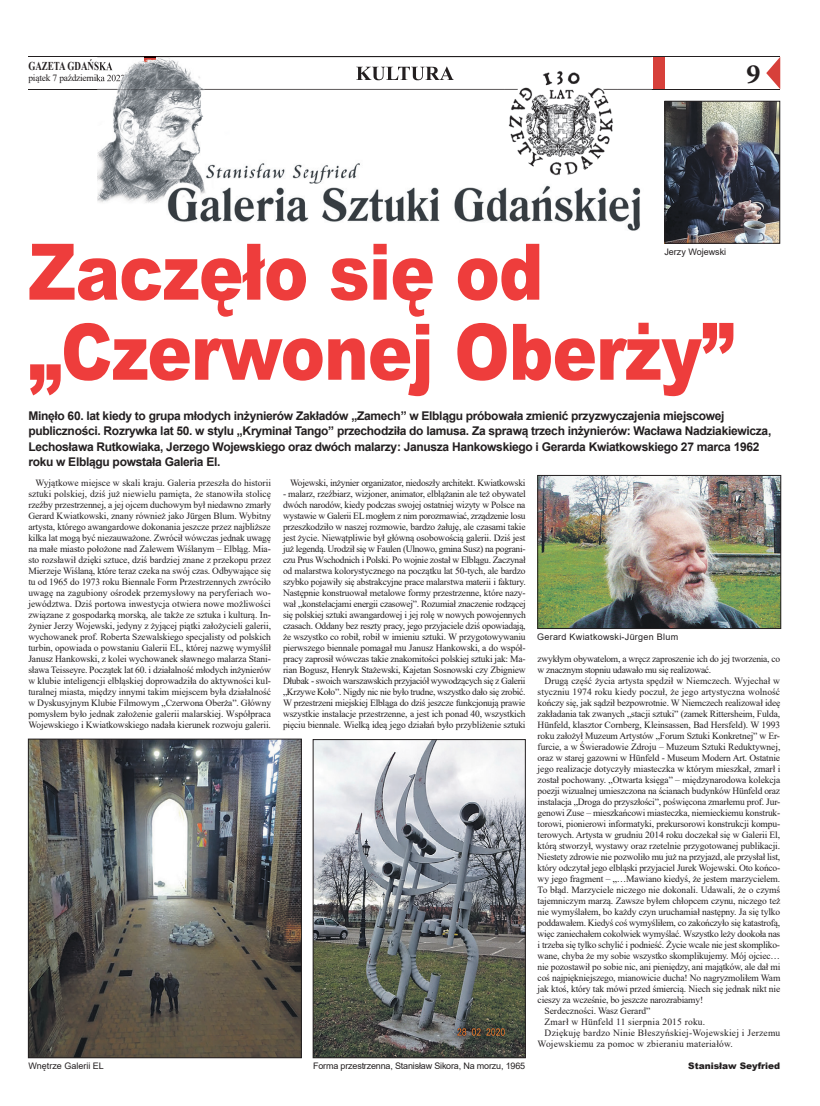
<style>
.page{position:relative;width:820px;height:1106px;background:#fff}
.page>*{position:absolute;margin:0;border:0;box-sizing:border-box;transform-origin:0 0}
.t1{font:900 78px/80px "Arial";letter-spacing:-.01em;color:#ee3d3c;scale:.85 1}
.t2{font:700 28px "Minion Pro";color:#231f20}
.t3{font:700 12px/15.5px "Arial";letter-spacing:-.025em;color:#231f20}
.t4{font:700 12px "Times New Roman";color:#231f20;scale:.75 1}
.t5{font:9.5px/11px "Times New Roman";letter-spacing:-.015em;color:#231f20;text-align:justify}
.t6{font:9.5px "Times New Roman";letter-spacing:.02em;color:#231f20}
.t7{font:9.5px "Times New Roman";letter-spacing:.005em;color:#231f20}
.t8{font:9px "Arial";letter-spacing:-.02em;color:#231f20}
.t9{font:9px "Arial";color:#231f20}
.t10{font:9px "Arial";letter-spacing:.03em;color:#231f20}
.t11{font:900 9px "Arial";color:#231f20}
</style>
<div class="page">
<svg style="left:766px;top:58px;width:14px;height:31px"></svg>
<div style="left:652px;top:57px;width:12px;height:32px;background:#d7403a"></div>
<hr style="left:28px;top:89px;width:752px;height:1px;background:#231f20">
<hr style="left:28px;top:57px;width:752px;height:1px;background:#231f20">
<img style="left:97px;top:181px;width:544px;height:50px">
<img style="left:97px;top:58px;width:407px;height:49px">
<img style="left:144px;top:58px;width:11px;height:31px">
<img style="left:97px;top:59px;width:15px;height:11px">
<img style="left:97px;top:75px;width:34px;height:8px">
<img style="left:97px;top:89px;width:554px;height:1px">
<img style="left:97px;top:57px;width:554px;height:1px">
<img style="left:356px;top:66px;width:97px;height:14px">
<img style="left:97px;top:107px;width:106px;height:49px">
<img style="left:97px;top:156px;width:263px;height:25px">
<img style="left:553px;top:174px;width:19px;height:2px">
<img style="left:507px;top:71px;width:106px;height:103px">
<img style="left:539px;top:477px;width:240px;height:150px">
<div style="left:537px;top:475px;width:244px;height:154px;border:1px solid #231f20"></div>
<img style="left:30px;top:740px;width:270px;height:316px">
<div style="left:28px;top:738px;width:274px;height:320px;border:1px solid #231f20"></div>
<img style="left:666px;top:103px;width:112px;height:139px">
<div style="left:664px;top:101px;width:116px;height:143px;border:1px solid #231f20"></div>
<img style="left:314px;top:741px;width:209px;height:315px">
<div style="left:312px;top:739px;width:213px;height:319px;border:1px solid #231f20"></div>
<p class="t4" style="left:28px;top:57px;width:114px">GAZETA GDAŃSKA</p>
<p class="t5" style="left:28px;top:72px;width:105px">piątek 7 października 2022 r.</p>
<h2 class="t2" style="left:746px;top:54px;width:15px">9</h2>
<h1 class="t1" style="left:28px;top:229px;width:831px">Zaczęło się od „Czerwonej Oberży”</h1>
<p class="t3" style="left:28px;top:408px;width:744px">Minęło 60. lat kiedy to grupa młodych inżynierów Zakładów „Zamech” w Elblągu próbowała zmienić przyzwyczajenia miejscowej publiczności. Rozrywka lat 50. w stylu „Kryminał Tango” przechodziła do lamusa. Za sprawą trzech inżynierów: Wacława Nadziakiewicza, Lechosława Rutkowiaka, Jerzego Wojewskiego oraz dwóch malarzy: Janusza Hankowskiego i Gerarda Kwiatkowskiego 27 marca 1962 roku w Elblągu powstała Galeria El.</p>
<p class="t5" style="left:28px;top:477px;width:244px;text-indent:7px">Wyjątkowe miejsce w skali kraju. Galeria przeszła do historii sztuki polskiej, dziś już niewielu pamięta, że stanowiła stolicę rzeźby przestrzennej, a jej ojcem duchowym był niedawno zmarły Gerard Kwiatkowski, znany również jako Jürgen Blum. Wybitny artysta, którego awangardowe dokonania jeszcze przez najbliższe kilka lat mogą być niezauważone. Zwrócił wówczas jednak uwagę na małe miasto położone nad Zalewem Wiślanym – Elbląg. Mia&shy;sto rozsławił dzięki sztuce, dziś bardziej znane z przekopu przez Mierzeje Wiślaną, które teraz czeka na swój czas. Odbywające się tu od 1965 do 1973 roku Biennale Form Przestrzennych zwróciło uwagę na zagubiony ośrodek przemysłowy na peryferiach wo&shy;jewództwa. Dziś portowa inwestycja otwiera nowe możliwości związane z gospodarką morską, ale także ze sztuka i kulturą. In&shy;żynier Jerzy Wojewski, jedyny z żyjącej piątki założycieli galerii, wychowanek prof. Roberta Szewalskiego specjalisty od polskich turbin, opowiada o powstaniu Galerii EL, której nazwę wymyślił Janusz Hankowski, z kolei wychowanek sławnego malarza Stani&shy;sława Teisseyre. Początek lat 60. i działalność młodych inżynierów w klubie inteligencji elbląskiej doprowadziła do aktywności kul&shy;turalnej miasta, między innymi takim miejscem była działalność w Dyskusyjnym Klubie Filmowym „Czerwona Oberża”. Główny pomysłem było jednak założenie galerii malarskiej. Współpraca Wojewskiego i Kwiatkowskiego nadała kierunek rozwoju galerii.</p>
<p class="t5" style="left:290px;top:477px;width:237px">Wojewski, inżynier organizator, niedoszły architekt. Kwiatkowski</p>
<p class="t9" style="left:664px;top:245px;width:63px">Jerzy Wojewski</p>
<p class="t5" style="left:283px;top:488px;width:244px">- malarz, rzeźbiarz, wizjoner, animator, elblążanin ale też obywatel dwóch narodów, kiedy podczas swojej ostatniej wizyty w Polsce na wystawie w Galerii EL mogłem z nim porozmawiać, zrządzenie losu przeszkodziło w naszej rozmowie, bardzo żałuję, ale czasami takie jest życie. Niewątpliwie był główną osobowością galerii. Dziś jest już legendą. Urodził się w Faulen (Ulnowo, gmina Susz) na pograni&shy;czu Prus Wschodnich i Polski. Po wojnie został w Elblągu. Zaczynał od malarstwa kolorystycznego na początku lat 50-tych, ale bardzo szybko pojawiły się abstrakcyjne prace malarstwa materii i faktury.<br>Następnie konstruował metalowe formy przestrzenne, które nazy&shy;wał „konstelacjami energii czasowej”. Rozumiał znaczenie rodzącej się polskiej sztuki awangardowej i jej rolę w nowych powojennych czasach. Oddany bez reszty pracy, jego przyjaciele dziś opowiadają, że wszystko co robił, robił w imieniu sztuki. W przygotowywaniu pierwszego biennale pomagał mu Janusz Hankowski, a do współ&shy;pracy zaprosił wówczas takie znakomitości polskiej sztuki jak: Ma&shy;rian Bogusz, Henryk Stażewski, Kajetan Sosnowski czy Zbigniew Dłubak - swoich warszawskich przyjaciół wywodzących się z Galerii „Krzywe Koło”. Nigdy nic nie było trudne, wszystko dało się zrobić.<br>W przestrzeni miejskiej Elbląga do dziś jeszcze funkcjonują prawie wszystkie instalacje przestrzenne, a jest ich ponad 40, wszystkich pięciu biennale. Wielką ideą jego działań było przybliżenie sztuki</p>
<p class="t10" style="left:537px;top:630px;width:142px">Gerard Kwiatkowski-Jürgen Blum</p>
<p class="t5" style="left:537px;top:653px;width:244px">zwykłym obywatelom, a wręcz zaproszenie ich do jej tworzenia, co w znacznym stopniu udawało mu się realizować.</p>
<p class="t7" style="left:544px;top:674px;width:237px">Drugą część życia artysta spędził w Niemczech. Wyjechał w</p>
<p class="t7" style="left:537px;top:685px;width:244px">styczniu 1974 roku kiedy poczuł, że jego artystyczna wolność</p>
<p class="t5" style="left:537px;top:697px;width:244px">kończy się, jak sądził bezpowrotnie. W Niemczech realizował ideę</p>
<p class="t5" style="left:537px;top:708px;width:244px">zakładania tak zwanych „stacji sztuki” (zamek Rittersheim, Fulda,</p>
<p class="t5" style="left:537px;top:719px;width:244px">Hünfeld, klasztor Cornberg, Kleinsassen, Bad Hersfeld). W 1993</p>
<p class="t5" style="left:537px;top:730px;width:244px">roku założył Muzeum Artystów „Forum Sztuki Konkretnej” w Er-</p>
<p class="t5" style="left:537px;top:741px;width:244px">furcie, a w Świeradowie Zdroju – Muzeum Sztuki Reduktywnej,</p>
<p class="t5" style="left:537px;top:752px;width:244px">oraz w starej gazowni w Hünfeld - Museum Modern Art. Ostatnie</p>
<p class="t5" style="left:537px;top:763px;width:244px">jego realizacje dotyczyły miasteczka w którym mieszkał, zmarł i</p>
<p class="t5" style="left:537px;top:774px;width:244px">został pochowany. „Otwarta księga” – międzynarodowa kolekcja</p>
<p class="t5" style="left:537px;top:785px;width:244px">poezji wizualnej umieszczona na ścianach budynków Hünfeld oraz</p>
<p class="t5" style="left:537px;top:796px;width:244px">instalacja „Droga do przyszłości”, poświęcona zmarłemu prof. Jur-</p>
<p class="t5" style="left:537px;top:807px;width:244px">genowi Zuse – mieszkańcowi miasteczka, niemieckiemu konstruk-</p>
<p class="t5" style="left:537px;top:818px;width:244px">torowi, pionierowi informatyki, prekursorowi konstrukcji kompu-</p>
<p class="t5" style="left:537px;top:829px;width:244px">terowych. Artysta w grudniu 2014 roku doczekał się w Galerii El,</p>
<p class="t5" style="left:537px;top:840px;width:244px">którą stworzył, wystawy oraz rzetelnie przygotowanej publikacji.</p>
<p class="t5" style="left:537px;top:851px;width:244px">Niestety zdrowie nie pozwoliło mu już na przyjazd, ale przysłał list,</p>
<p class="t5" style="left:537px;top:862px;width:244px">który odczytał jego elbląski przyjaciel Jurek Wojewski. Oto końco-</p>
<p class="t5" style="left:537px;top:873px;width:244px">wy jego fragment – „…Mawiano kiedyś, że jestem marzycielem.</p>
<p class="t5" style="left:537px;top:884px;width:244px">To błąd. Marzyciele niczego nie dokonali. Udawali, że o czymś</p>
<p class="t5" style="left:537px;top:895px;width:244px">tajemniczym marzą. Zawsze byłem chłopcem czynu, niczego też</p>
<p class="t5" style="left:537px;top:906px;width:244px">nie wymyślałem, bo każdy czyn uruchamiał następny. Ja się tylko</p>
<p class="t5" style="left:537px;top:917px;width:244px">poddawałem. Kiedyś coś wymyśliłem, co zakończyło się katastrofą,</p>
<p class="t5" style="left:537px;top:928px;width:244px">więc zaniechałem cokolwiek wymyślać. Wszystko leży dookoła nas</p>
<p class="t5" style="left:537px;top:939px;width:244px">i trzeba się tylko schylić i podnieść. Życie wcale nie jest skompliko-</p>
<p class="t5" style="left:537px;top:950px;width:244px">wane, chyba że my sobie wszystko skomplikujemy. Mój ojciec…</p>
<p class="t5" style="left:537px;top:961px;width:244px">nie pozostawił po sobie nic, ani pieniędzy, ani majątków, ale dał mi</p>
<p class="t5" style="left:537px;top:972px;width:244px">coś najpiękniejszego, mianowicie ducha! No nagryzmoliłem Wam</p>
<p class="t5" style="left:537px;top:983px;width:244px">jak ktoś, który tak mówi przed śmiercią. Niech się jednak nikt nie</p>
<p class="t5" style="left:537px;top:994px;width:167px">cieszy za wcześnie, bo jeszcze narozrabiamy!</p>
<p class="t5" style="left:544px;top:1005px;width:107px">Serdeczności. Wasz Gerard”</p>
<p class="t6" style="left:544px;top:1015px;width:162px">Zmarł w Hünfeld 11 sierpnia 2015 roku.</p>
<p class="t6" style="left:544px;top:1026px;width:237px">Dziękuję bardzo Ninie Błeszyńskiej-Wojewskiej i Jerzemu</p>
<p class="t6" style="left:537px;top:1037px;width:197px">Wojewskiemu za pomoc w zbieraniu materiałów.</p>
<p class="t11" style="left:688px;top:1059px;width:93px">Stanisław Seyfried</p>
<p class="t9" style="left:28px;top:1059px;width:77px">Wnętrze Galerii EL</p>
<p class="t8" style="left:313px;top:1059px;width:213px">Forma przestrzenna, Stanisław Sikora, Na morzu, 1965</p>
</div>
